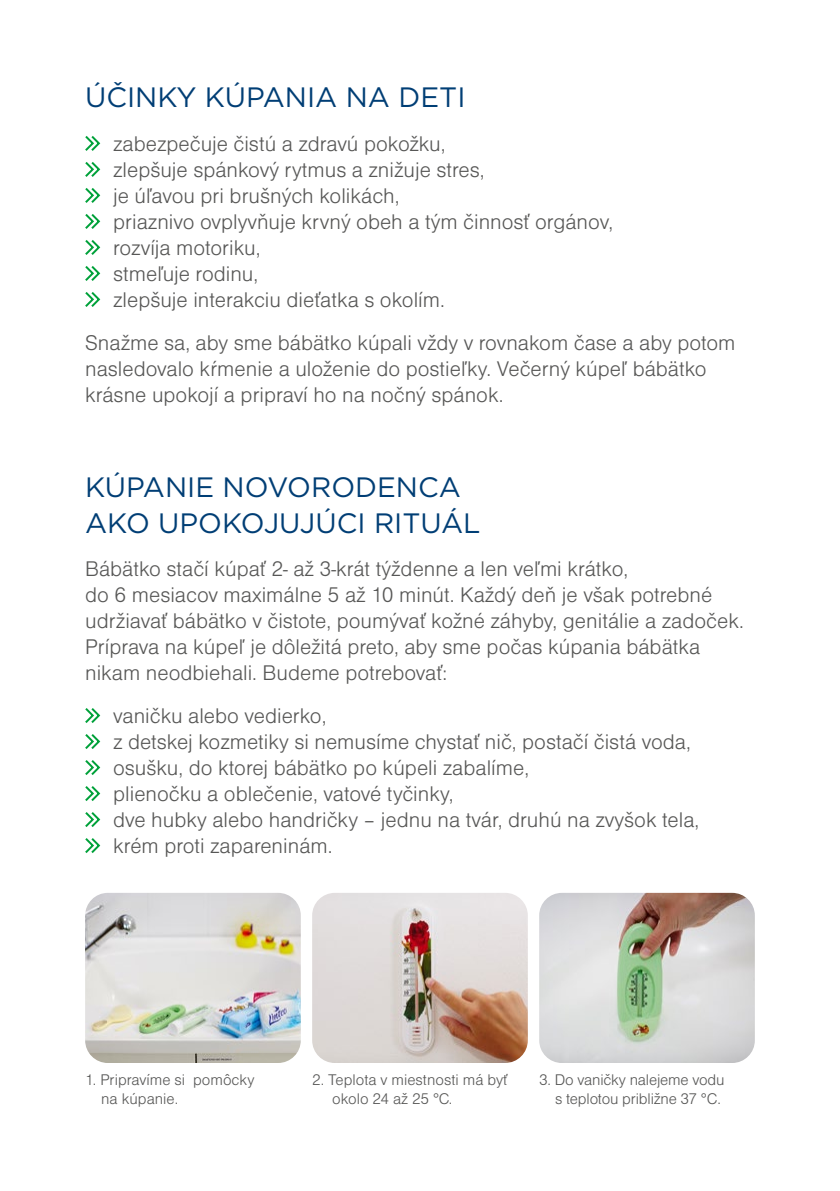
<style>
.page{position:relative;width:840px;height:1191px;background:#fff}
.page>*{position:absolute;margin:0;border:0;box-sizing:border-box;transform-origin:0 0}
.t1{font:28px/36px "Gotham";color:#003e75}
.t2{font:22px/26px "Nimbus Sans DOT Ligh";color:#575756}
.t3{font:16px/19.2px "Nimbus Sans DOT Ligh";color:#575756}
</style>
<div class="page">
<svg style="left:85px;top:136px;width:16px;height:15px"></svg>
<svg style="left:85px;top:162px;width:16px;height:15px"></svg>
<svg style="left:85px;top:188px;width:16px;height:15px"></svg>
<svg style="left:85px;top:214px;width:16px;height:15px"></svg>
<svg style="left:85px;top:240px;width:16px;height:15px"></svg>
<svg style="left:85px;top:266px;width:16px;height:15px"></svg>
<svg style="left:85px;top:292px;width:16px;height:15px"></svg>
<svg style="left:85px;top:708px;width:16px;height:15px"></svg>
<svg style="left:85px;top:734px;width:16px;height:15px"></svg>
<svg style="left:85px;top:760px;width:16px;height:15px"></svg>
<svg style="left:85px;top:786px;width:16px;height:15px"></svg>
<svg style="left:85px;top:812px;width:16px;height:15px"></svg>
<svg style="left:85px;top:838px;width:16px;height:15px"></svg>
<img style="left:85px;top:893px;width:215px;height:170px">
<img style="left:312px;top:893px;width:215px;height:170px">
<img style="left:539px;top:893px;width:215px;height:170px">
<p class="t1" style="left:85px;top:80px;width:381px">ÚČINKY KÚPANIA NA DETI</p>
<p class="t2" style="left:113px;top:130px;width:501px">zabezpečuje čistú a zdravú pokožku,<br>zlepšuje spánkový rytmus a znižuje stres,<br>je úľavou pri brušných kolikách,<br>priaznivo ovplyvňuje krvný obeh a tým činnosť orgánov, rozvíja motoriku,<br>stmeľuje rodinu,<br>zlepšuje interakciu dieťatka s okolím.</p>
<p class="t2" style="left:85px;top:329px;width:651px">Snažme sa, aby sme bábätko kúpali vždy v rovnakom čase a aby potom nasledovalo kŕmenie a uloženie do postieľky. Večerný kúpeľ bábätko krásne upokojí a pripraví ho na nočný spánok.</p>
<p class="t1" style="left:85px;top:469px;width:397px">KÚPANIE NOVORODENCA<br>AKO UPOKOJUJÚCI RITUÁL</p>
<p class="t2" style="left:85px;top:555px;width:660px">Bábätko stačí kúpať 2- až 3-krát týždenne a len veľmi krátko,<br>do 6 mesiacov maximálne 5 až 10 minút. Každý deň je však potrebné udržiavať bábätko v čistote, poumývať kožné záhyby, genitálie a zadoček.<br>Príprava na kúpeľ je dôležitá preto, aby sme počas kúpania bábätka nikam neodbiehali. Budeme potrebovať:</p>
<p class="t2" style="left:113px;top:702px;width:587px">vaničku alebo vedierko,<br>z detskej kozmetiky si nemusíme chystať nič, postačí čistá voda, osušku, do ktorej bábätko po kúpeli zabalíme,<br>plienočku a oblečenie, vatové tyčinky,<br>dve hubky alebo handričky – jednu na tvár, druhú na zvyšok tela, krém proti zapareninám.</p>
<p class="t3" style="left:101px;top:1070px;width:155px;text-indent:-16px">1. Pripravíme si pomôcky na kúpanie.</p>
<p class="t3" style="left:332px;top:1070px;width:177px;text-indent:-20px">2. Teplota v miestnosti má byť okolo 24 až 25 °C.</p>
<p class="t3" style="left:539px;top:1070px;width:187px;text-align:right">3. Do vaničky nalejeme vodu s teplotou približne 37 °C.</p>
</div>
